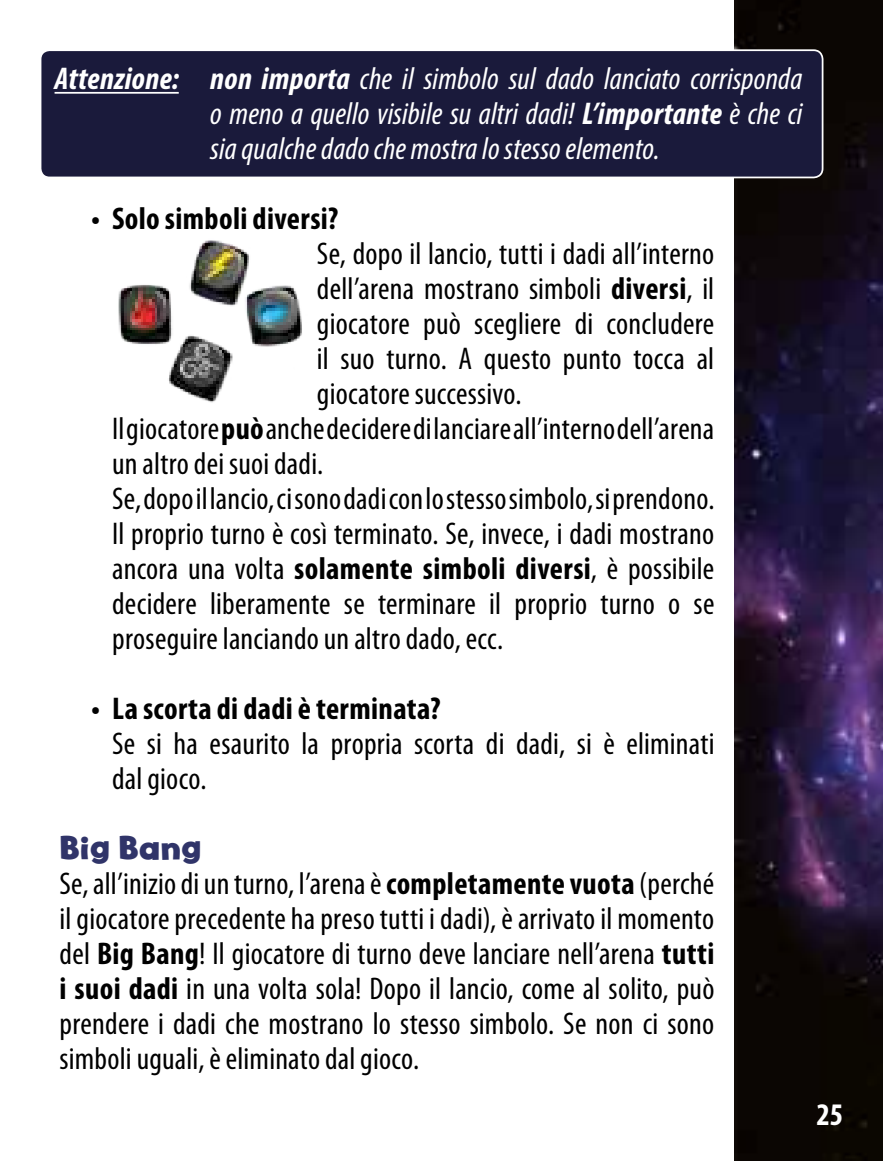
<style>
.page{position:relative;width:883px;height:1161px;background:#fff}
.page>*{position:absolute;margin:0;border:0;box-sizing:border-box;transform-origin:0 0}
.t1{font:700 35px "Billy";letter-spacing:.015em;color:#303469}
.t2{font:condensed 31.5px/35px "Myriad Pro";letter-spacing:.005em;color:#000}
.t3{font:italic condensed 31.5px/35px "Myriad Pro";letter-spacing:.005em;color:#fff;text-align:justify}
.t4{font:700 condensed 31.5px "Myriad Pro";letter-spacing:.01em;color:#000}
.t5{font:700 condensed 31.5px "Myriad Pro";color:#fff}
.s1{font-weight:700}
</style>
<div class="page">
<img style="left:734px;top:0;width:149px;height:1161px">
<div style="left:41px;top:50px;width:782px;height:127px;background:#1a1a3b;border-radius:9px"></div>
<div style="left:40px;top:49px;width:783px;height:129px;border:2px solid #fff;border-radius:9px"></div>
<hr style="left:55px;top:92px;width:124px;height:2px;background:#fff">
<img style="left:118px;top:240px;width:184px;height:163px">
<p class="t3" style="left:210px;top:61px;width:594px;text-indent:-156px"><span class="s1">Attenzione: non importa</span> che il simbolo sul dado lanciato corrisponda o meno a quello visibile su altri dadi! <span class="s1">L’importante</span> è che ci sia qualche dado che mostra lo stesso elemento.</p>
<p class="t4" style="left:91px;top:199px;width:249px">• Solo simboli diversi?</p>
<p class="t2" style="left:317px;top:236px;width:399px">Se, dopo il lancio, tutti i dadi all’interno</p>
<p class="t2" style="left:317px;top:271px;width:399px">dell’arena mostrano simboli <span class="s1">diversi</span>, il</p>
<p class="t2" style="left:317px;top:306px;width:399px">giocatore può scegliere di concludere</p>
<p class="t2" style="left:317px;top:341px;width:399px">il suo turno. A questo punto tocca al</p>
<p class="t2" style="left:317px;top:376px;width:206px">giocatore successivo.</p>
<p class="t2" style="left:112px;top:411px;width:604px">Il giocatore <span class="s1">può</span> anche decidere di lanciare all’interno dell’arena</p>
<p class="t2" style="left:112px;top:446px;width:213px">un altro dei suoi dadi.</p>
<p class="t2" style="left:112px;top:481px;width:604px">Se, dopo il lancio, ci sono dadi con lo stesso simbolo, si prendono.</p>
<p class="t2" style="left:112px;top:516px;width:604px">Il proprio turno è così terminato. Se, invece, i dadi mostrano</p>
<p class="t2" style="left:112px;top:551px;width:604px">ancora una volta <span class="s1">solamente simboli diversi</span>, è possibile</p>
<p class="t2" style="left:112px;top:586px;width:604px">decidere liberamente se terminare il proprio turno o se</p>
<p class="t2" style="left:112px;top:621px;width:393px">proseguire lanciando un altro dado, ecc.</p>
<p class="t4" style="left:91px;top:689px;width:351px">• La scorta di dadi è terminata?</p>
<p class="t2" style="left:112px;top:726px;width:604px">Se si ha esaurito la propria scorta di dadi, si è eliminati dal gioco.</p>
<p class="t1" style="left:60px;top:828px;width:143px">Big Bang</p>
<p class="t2" style="left:60px;top:866px;width:656px;text-align:justify">Se, all’inizio di un turno, l’arena è <span class="s1">completamente vuota</span> (perché il giocatore precedente ha preso tutti i dadi), è arrivato il momento del <span class="s1">Big Bang</span>! Il giocatore di turno deve lanciare nell’arena <span class="s1">tutti i suoi dadi</span> in una volta sola! Dopo il lancio, come al solito, può prendere i dadi che mostrano lo stesso simbolo. Se non ci sono simboli uguali, è eliminato dal gioco.</p>
<p class="t5" style="left:817px;top:1095px;width:28px">25</p>
</div>
